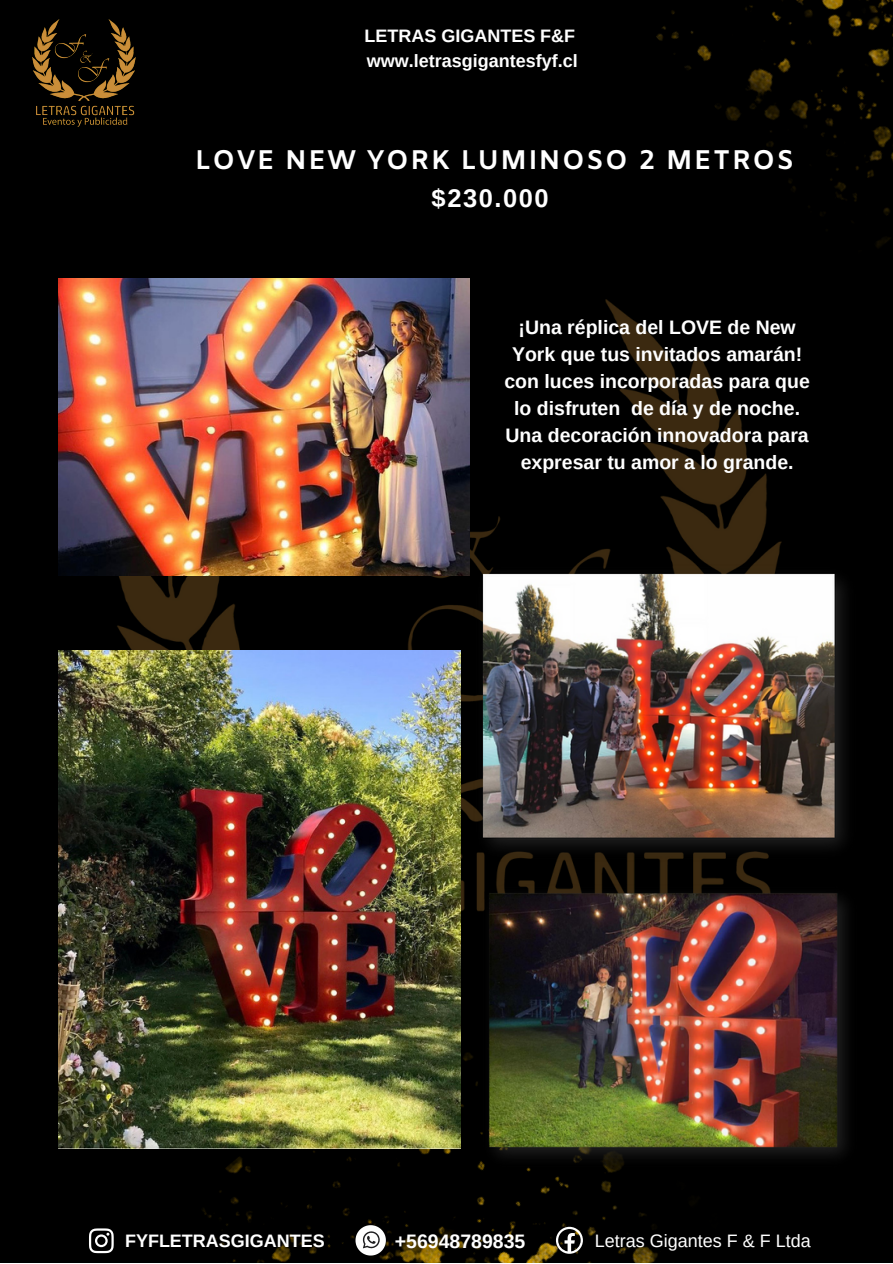
<style>
.page{position:relative;width:893px;height:1264px;background:#fff}
.page>*{position:absolute;margin:0;border:0;box-sizing:border-box;transform-origin:0 0}
.t1{font:700 27px "Amiko";letter-spacing:.06em;color:#fff}
.t2{font:700 25.5px "Arimo";letter-spacing:.06em;color:#fff}
.t3{font:700 19.5px/27px "Arimo";color:#fff;text-align:center}
.t4{font:700 18px "Arimo";color:#fff}
.t5{font:18px "Arimo";color:#fff}
</style>
<div class="page">
<div style="left:0;top:0;width:892px;height:1262px;background:#000"></div>
<img style="left:32px;top:19px;width:103px;height:107px">
<img style="left:113px;top:299px;width:668px;height:626px">
<img style="left:656px;top:0;width:236px;height:247px">
<img style="left:58px;top:925px;width:600px;height:337px">
<svg style="left:89px;top:1228px;width:25px;height:25px"></svg>
<svg style="left:556px;top:1226px;width:27px;height:27px"></svg>
<svg style="left:355px;top:1225px;width:31px;height:30px"></svg>
<img style="left:476px;top:880px;width:370px;height:293px">
<img style="left:469px;top:560px;width:375px;height:306px">
<img style="left:59px;top:278px;width:410px;height:297px">
<img style="left:59px;top:650px;width:401px;height:498px">
<p class="t4" style="left:364px;top:25px;width:212px">LETRAS GIGANTES F&amp;F</p>
<p class="t4" style="left:367px;top:50px;width:212px">www.letrasgigantesfyf.cl</p>
<p class="t1" style="left:195px;top:143px;width:600px">LOVE NEW YORK LUMINOSO 2 METROS</p>
<p class="t2" style="left:431px;top:184px;width:118px">$230.000</p>
<p class="t3" style="left:504px;top:313px;width:307px">¡Una réplica del LOVE de New<br>York que tus invitados amarán! con luces incorporadas para que lo disfruten de día y de noche.<br>Una decoración innovadora para expresar tu amor a lo grande.</p>
<p class="t4" style="left:125px;top:1230px;width:201px">FYFLETRASGIGANTES</p>
<p class="t3" style="left:395px;top:1227px;width:132px">+56948789835</p>
<p class="t5" style="left:594px;top:1230px;width:217px">Letras Gigantes F &amp; F Ltda</p>
</div>
